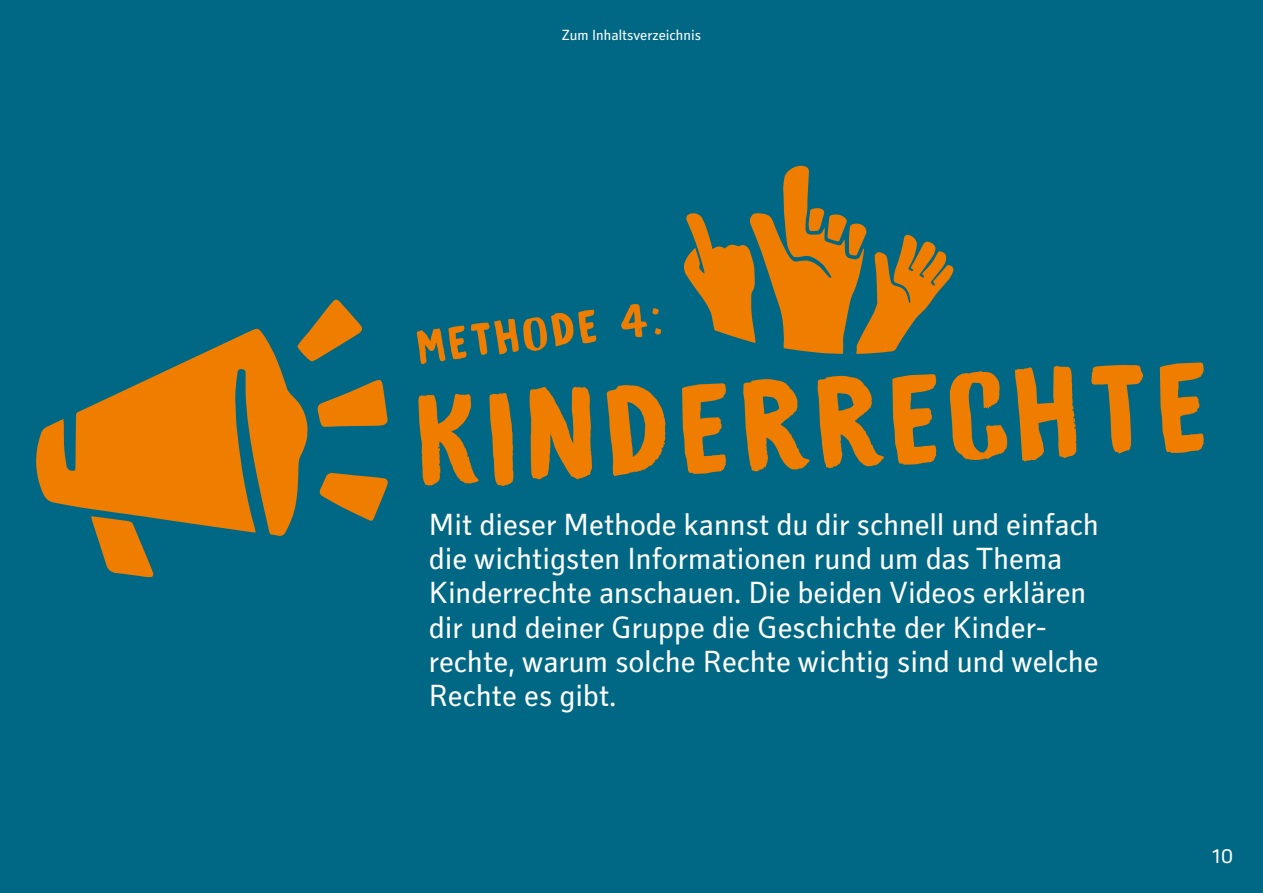
<style>
.page{position:relative;width:1263px;height:893px;background:#006884}
.page>*{position:absolute;margin:0;border:0;box-sizing:border-box;transform-origin:0 0}
.t1{font:131.85px "DK Bygone";color:#ef7d00}
.t2{font:48px "DK Bygone";color:#ef7d00}
.t3{font:31.2px/34.3px "Secca Kj G";color:#fff}
.t4{font:21px "Secca Kj G";color:#fff}
.t5{font:15px "Secca Kj G";color:#fff}
.s1{font-family:"Magical Brush"}
</style>
<div class="page">
<svg style="left:36px;top:328px;width:272px;height:208px;fill:#ef7d00"></svg>
<svg style="left:91px;top:516px;width:63px;height:61px"></svg>
<svg style="left:318px;top:380px;width:70px;height:47px"></svg>
<svg style="left:320px;top:473px;width:68px;height:48px"></svg>
<svg style="left:297px;top:299px;width:65px;height:62px"></svg>
<svg style="left:684px;top:166px;width:270px;height:188px"></svg>
<p class="t5" style="left:562px;top:27px;width:141px">Zum Inhaltsverzeichnis</p>
<h2 class="t2" style="left:414px;top:322px;width:246px;rotate:-7deg">METHODE <span class="s1">4</span>:</h2>
<h1 class="t1" style="left:415px;top:367px;width:793px;rotate:-2deg">KINDERRECHTE</h1>
<p class="t3" style="left:429px;top:508px;width:671px">Mit dieser Methode kannst du dir schnell und einfach die wichtigsten Informationen rund um das Thema Kinderrechte anschauen. Die beiden Videos erklären dir und deiner Gruppe die Geschichte der Kinder&shy;rechte, warum solche Rechte wichtig sind und welche Rechte es gibt.</p>
<p class="t4" style="left:1212px;top:844px;width:23px">10</p>
</div>
